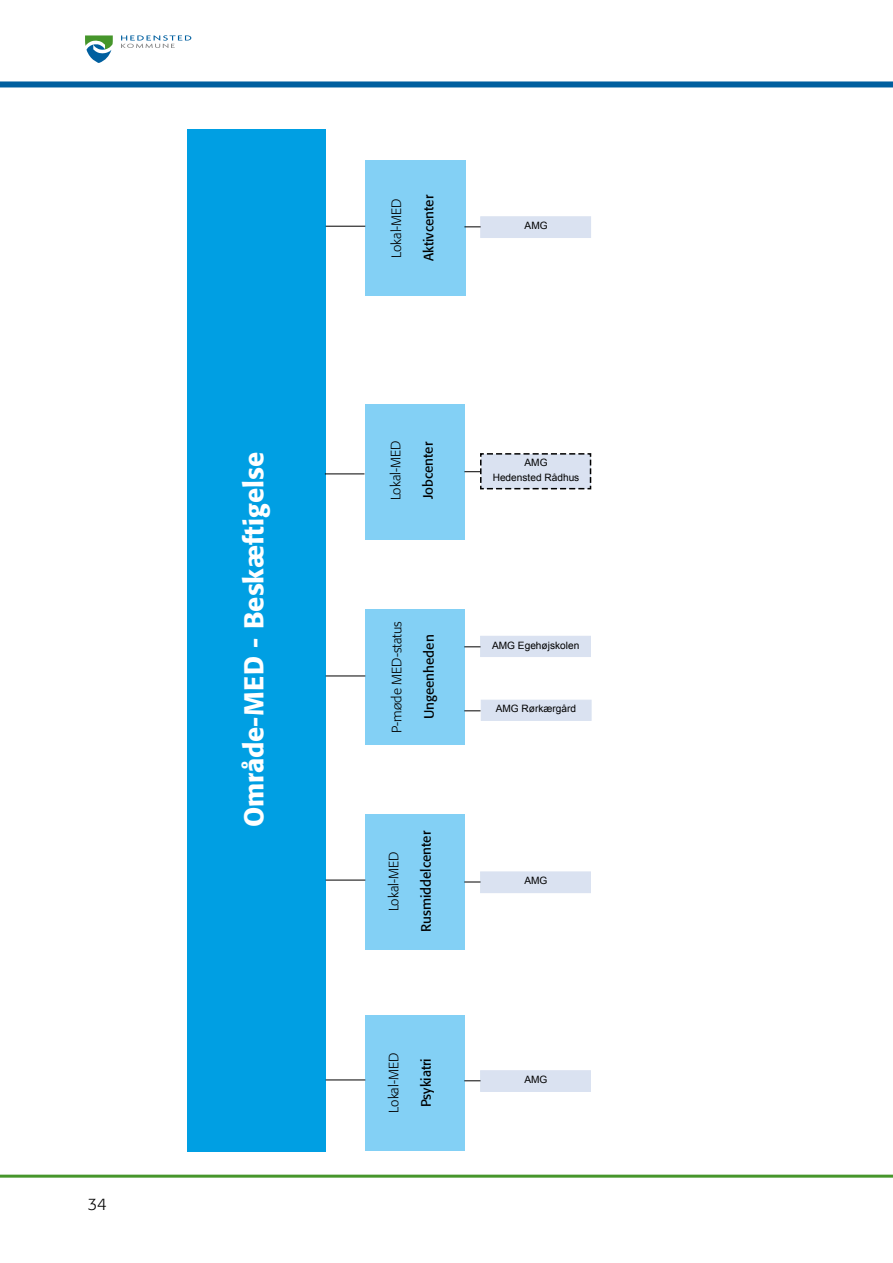
<style>
.page{position:relative;width:893px;height:1263px;background:#fff}
.page>*{position:absolute;margin:0;border:0;box-sizing:border-box;transform-origin:0 0}
.Tabel_-_overskrift{font:500 27px "Formata BQ";color:#fff}
.t1{font:300 16.5px "Formata BQ";color:#000}
.brød{font:13.5px "Formata BQ";color:#000}
.brød-2{font:300 13.5px "Formata BQ";color:#000}
.Funktionstetskt_-_li{font:10.2px "Arial";color:#000}
</style>
<div class="page">
<div style="left:0;top:81px;width:893px;height:6px;background:#005f9f"></div>
<hr style="left:0;top:1175px;width:893px;height:3px;background:#46962b">
<svg style="left:85px;top:35px;width:28px;height:28px"></svg>
<svg style="left:121px;top:35px;width:70px;height:13px"></svg>
<div style="left:187px;top:129px;width:139px;height:1022px;background:#009fe3"></div>
<div style="left:365px;top:1015px;width:99px;height:135px;background:#83d0f5"></div>
<div style="left:365px;top:814px;width:99px;height:135px;background:#83d0f5"></div>
<div style="left:365px;top:609px;width:99px;height:135px;background:#83d0f5"></div>
<div style="left:365px;top:404px;width:99px;height:135px;background:#83d0f5"></div>
<div style="left:365px;top:161px;width:101px;height:135px;background:#83d0f5"></div>
<hr style="left:326px;top:1079px;width:39px;height:1px;background:#000">
<hr style="left:326px;top:880px;width:39px;height:1px;background:#000">
<hr style="left:326px;top:676px;width:39px;height:1px;background:#000">
<hr style="left:325px;top:473px;width:39px;height:1px;background:#000">
<hr style="left:326px;top:226px;width:39px;height:1px;background:#000">
<div style="left:480px;top:1070px;width:111px;height:22px;background:#dae2f1"></div>
<svg style="left:464px;top:1080px;width:16px;height:1px"></svg>
<div style="left:480px;top:871px;width:111px;height:22px;background:#dae2f1;border:1px solid #dae2f1"></div>
<svg style="left:464px;top:882px;width:16px;height:1px"></svg>
<div style="left:481px;top:700px;width:111px;height:21px;background:#dae2f1"></div>
<svg style="left:464px;top:710px;width:16px;height:1px"></svg>
<div style="left:480px;top:636px;width:111px;height:21px;background:#dae2f1"></div>
<svg style="left:464px;top:646px;width:16px;height:1px"></svg>
<svg style="left:464px;top:452px;width:128px;height:38px"></svg>
<div style="left:480px;top:216px;width:111px;height:22px;background:#dae2f1"></div>
<svg style="left:464px;top:226px;width:17px;height:1px"></svg>
<h2 class="t1" style="left:88px;top:1194px;width:20px">34</h2>
<p class="Tabel_-_overskrift" style="left:237px;top:827px;width:377px;rotate:-90deg">Område-MED - Beskæftigelse</p>
<p class="brød-2" style="left:389px;top:258px;width:61px;rotate:-90deg">Lokal-MED</p>
<p class="brød" style="left:421px;top:261px;width:68px;rotate:-90deg">Aktivcenter</p>
<p class="Funktionstetskt_-_li" style="left:525px;top:219px;width:25px">AMG</p>
<p class="brød-2" style="left:388px;top:500px;width:61px;rotate:-90deg">Lokal-MED</p>
<p class="brød" style="left:420px;top:499px;width:59px;rotate:-90deg">Jobcenter</p>
<p class="brød-2" style="left:389px;top:733px;width:113px;rotate:-90deg">P-møde MED-status</p>
<p class="brød" style="left:421px;top:719px;width:86px;rotate:-90deg">Ungeenheden</p>
<p class="brød-2" style="left:386px;top:911px;width:61px;rotate:-90deg">Lokal-MED</p>
<p class="brød" style="left:418px;top:932px;width:103px;rotate:-90deg">Rusmiddelcenter</p>
<p class="brød-2" style="left:386px;top:1112px;width:61px;rotate:-90deg">Lokal-MED</p>
<p class="brød" style="left:418px;top:1107px;width:51px;rotate:-90deg">Psykiatri</p>
<p class="Funktionstetskt_-_li" style="left:524px;top:455px;width:25px">AMG</p>
<p class="Funktionstetskt_-_li" style="left:493px;top:471px;width:88px">Hedensted Rådhus</p>
<p class="Funktionstetskt_-_li" style="left:492px;top:638px;width:89px">AMG Egehøjskolen</p>
<p class="Funktionstetskt_-_li" style="left:496px;top:702px;width:82px">AMG Rørkærgård</p>
<p class="Funktionstetskt_-_li" style="left:524px;top:874px;width:25px">AMG</p>
<p class="Funktionstetskt_-_li" style="left:524px;top:1072px;width:25px">AMG</p>
</div>
